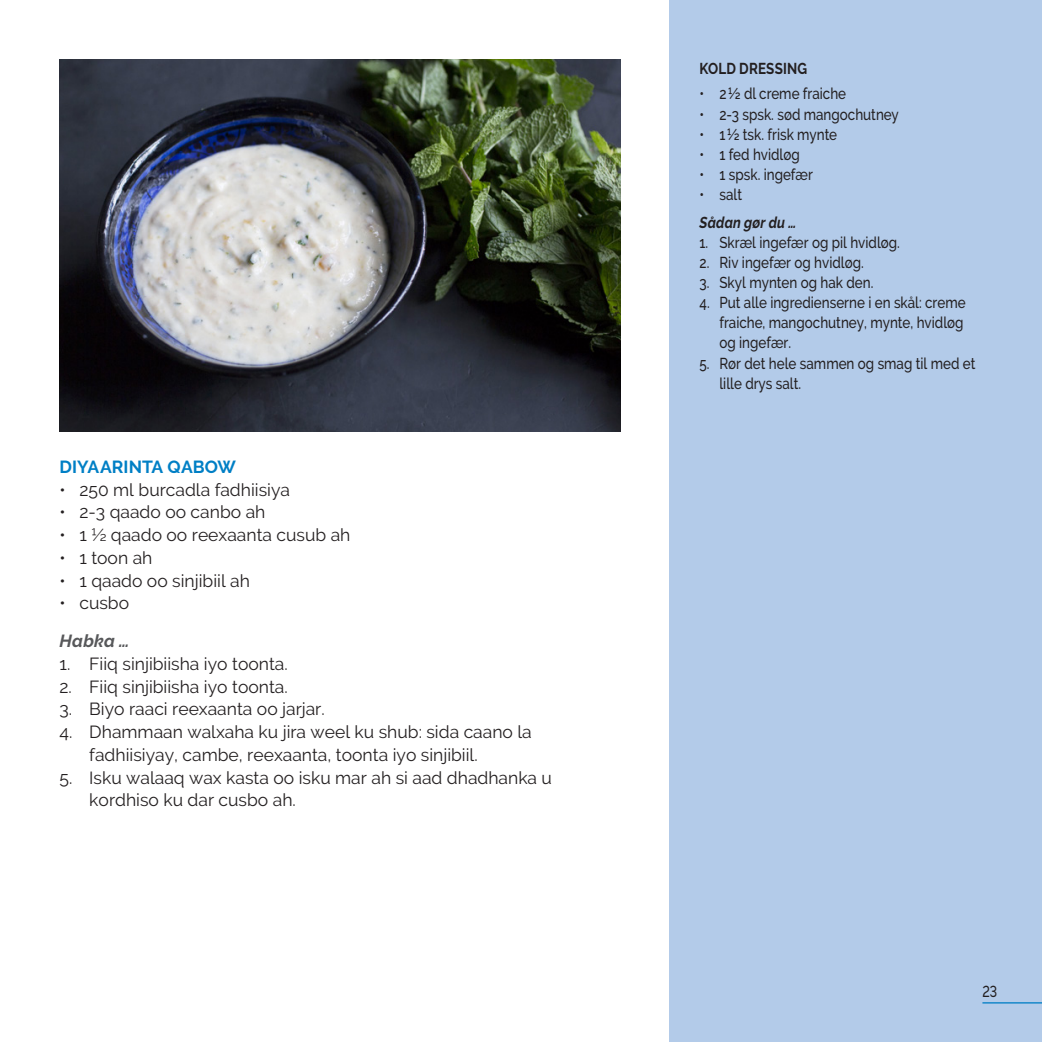
<style>
.page{position:relative;width:1042px;height:1042px;background:#fff}
.page>*{position:absolute;margin:0;border:0;box-sizing:border-box;transform-origin:0 0}
.ListNum{font:17.5px/22.8px "Raleway";color:#231f20}
.List{font:17.5px "Raleway";color:#231f20}
.Recipe1{font:700 17.5px "Raleway";color:#007fc5}
.How-to{font:italic 700 17.5px "Raleway";letter-spacing:.01em;color:#57585a}
.t1{font:500 15.75px/20.1px "Raleway";color:#231f20;scale:.85 1}
.t2{font:700 15.75px "Raleway";letter-spacing:.015em;color:#231f20;scale:.85 1}
.t3{font:italic 700 15.75px "Raleway";letter-spacing:.015em;color:#231f20;scale:.85 1}
.t4{font:500 15.75px "Raleway";color:#231f20;scale:.8 1}
.s1{font-weight:600}
</style>
<div class="page">
<div style="left:670px;top:0;width:372px;height:1042px;background:#b3cbe9"></div>
<hr style="left:982px;top:1002px;width:60px;height:1px;background:#007fc5">
<img style="left:60px;top:60px;width:560px;height:372px">
<h2 class="Recipe1" style="left:60px;top:457px;width:178px">DIYAARINTA QABOW</h2>
<p class="List" style="left:60px;top:479px;width:232px">• 250 ml burcadla fadhiisiya</p>
<p class="List" style="left:60px;top:502px;width:207px">• 2-3 qaado oo canbo ah</p>
<p class="List" style="left:60px;top:525px;width:292px">• 1 ½ qaado oo reexaanta cusub ah</p>
<p class="List" style="left:60px;top:548px;width:94px">• 1 toon ah</p>
<p class="List" style="left:60px;top:570px;width:192px">• 1 qaado oo sinjibiil ah</p>
<p class="List" style="left:60px;top:593px;width:71px">• cusbo</p>
<h2 class="How-to" style="left:60px;top:631px;width:71px">Habka …</h2>
<p class="ListNum" style="left:60px;top:652px;width:230px">1. Fiiq sinjibiisha iyo toonta.</p>
<p class="ListNum" style="left:60px;top:675px;width:230px">2. Fiiq sinjibiisha iyo toonta.</p>
<p class="ListNum" style="left:60px;top:698px;width:267px">3. Biyo raaci reexaanta oo jarjar.</p>
<p class="ListNum" style="left:89px;top:720px;width:444px;text-indent:-30px">4. Dhammaan walxaha ku jira weel ku shub: sida caano la fadhiisiyay, cambe, reexaanta, toonta iyo sinjibiil.</p>
<p class="ListNum" style="left:89px;top:766px;width:464px;text-indent:-30px">5. Isku walaaq wax kasta oo isku mar ah si aad dhadhanka u kordhiso ku dar cusbo ah.</p>
<p class="t2" style="left:699px;top:60px;width:128px">KOLD DRESSING</p>
<p class="t1" style="left:699px;top:84px;width:174px">• 2<span class="s1">½</span> dl creme fraiche</p>
<p class="t1" style="left:699px;top:104px;width:236px">• 2-3 spsk. sød mangochutney</p>
<p class="t1" style="left:699px;top:124px;width:163px">• 1<span class="s1">½</span> tsk. frisk mynte</p>
<p class="t1" style="left:699px;top:144px;width:119px">• 1 fed hvidløg</p>
<p class="t1" style="left:699px;top:164px;width:135px">• 1 spsk. ingefær</p>
<p class="t1" style="left:699px;top:184px;width:51px">• salt</p>
<p class="t3" style="left:699px;top:213px;width:115px">Sådan gør du …</p>
<p class="t1" style="left:699px;top:232px;width:237px">1. Skræl ingefær og pil hvidløg.</p>
<p class="t1" style="left:699px;top:252px;width:195px">2. Riv ingefær og hvidløg.</p>
<p class="t1" style="left:699px;top:272px;width:206px">3. Skyl mynten og hak den.</p>
<p class="t1" style="left:719px;top:292px;width:291px;text-indent:-20px">4. Put alle ingredienserne i en skål: creme fraiche, mangochutney, mynte, hvidløg og ingefær.</p>
<p class="t1" style="left:719px;top:353px;width:303px;text-indent:-20px">5. Rør det hele sammen og smag til med et lille drys salt.</p>
<p class="t4" style="left:982px;top:982px;width:20px">23</p>
</div>
